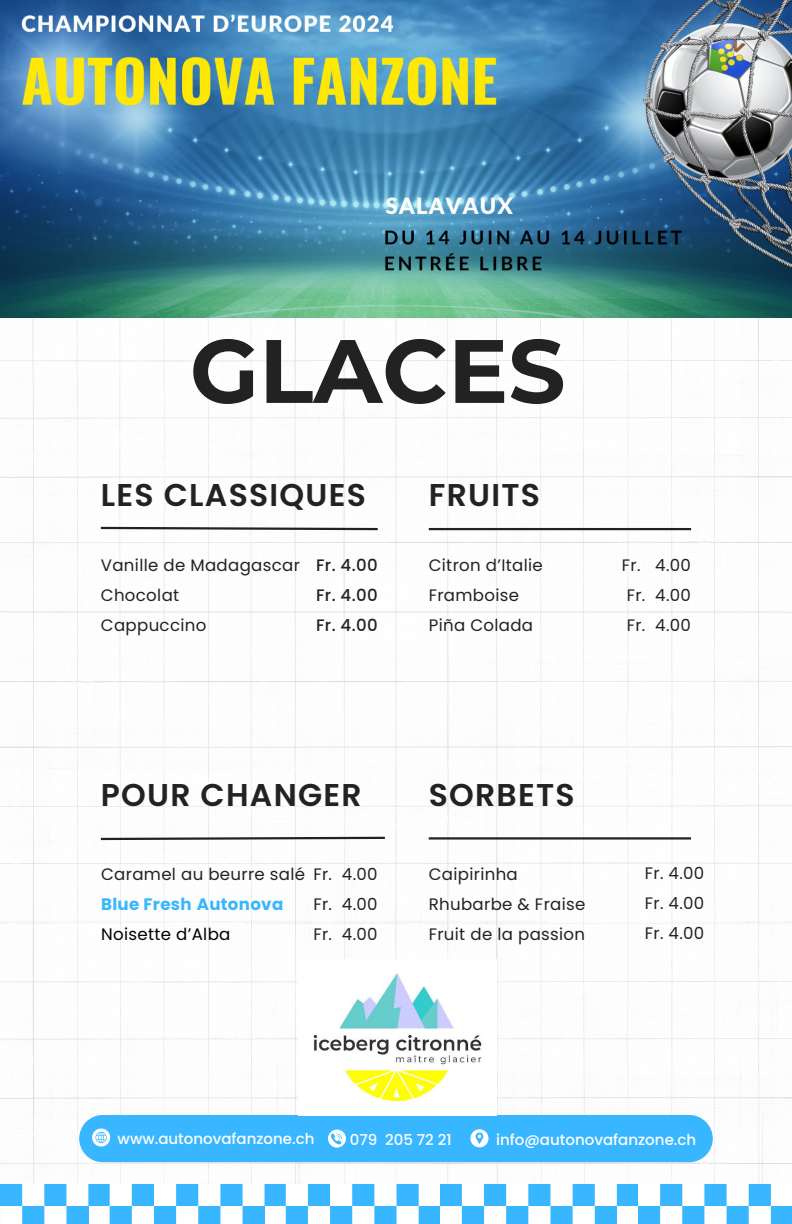
<style>
.page{position:relative;width:792px;height:1224px;background:#fff}
.page>*{position:absolute;margin:0;border:0;box-sizing:border-box;transform-origin:0 0}
.t1{font:700 89.8px "Montserrat";color:#222}
.t2{font:600 31.5px "Poppins";letter-spacing:.04em;color:#222}
.t3{font:16.6px/30px "Poppins";letter-spacing:.02em;color:#222}
.t4{font:500 16.6px/29.7px "Poppins";letter-spacing:.02em;color:#222;text-align:justify}
.t5{font:700 16.6px "Poppins";letter-spacing:.02em;color:#38b6ff}
.t6{font:16.6px "Poppins";letter-spacing:.02em;color:#000}
.t7{font:500 15px "Poppins";color:#fff}
</style>
<div class="page">
<img style="left:0;top:317px;width:792px;height:867px">
<img style="left:0;top:0;width:792px;height:317px">
<svg style="left:99px;top:526px;width:281px;height:5px"></svg>
<hr style="left:429px;top:528px;width:262px;height:2px;background:#222">
<svg style="left:99px;top:836px;width:288px;height:5px"></svg>
<hr style="left:429px;top:837px;width:262px;height:3px;background:#222">
<svg style="left:0;top:1184px;width:792px;height:40px"></svg>
<div style="left:79px;top:1115px;width:634px;height:47px;background:#38b6ff"></div>
<img style="left:299px;top:959px;width:198px;height:156px">
<h1 class="t1" style="left:190px;top:306px;width:377px">GLACES</h1>
<h2 class="t2" style="left:101px;top:477px;width:267px">LES CLASSIQUES</h2>
<p class="t3" style="left:101px;top:551px;width:201px">Vanille de Madagascar<br>Chocolat<br>Cappuccino</p>
<p class="t4" style="left:316px;top:551px;width:63px">Fr. 4.00<br>Fr. 4.00<br>Fr. 4.00</p>
<h2 class="t2" style="left:429px;top:477px;width:113px">FRUITS</h2>
<p class="t3" style="left:429px;top:551px;width:116px">Citron d’Italie<br>Framboise<br>Piña Colada</p>
<p class="t3" style="left:622px;top:551px;width:71px;text-align:justify">Fr. 4.00<br>Fr. 4.00<br>Fr. 4.00</p>
<h2 class="t2" style="left:101px;top:776px;width:262px">POUR CHANGER</h2>
<h2 class="t2" style="left:429px;top:776px;width:147px">SORBETS</h2>
<p class="t3" style="left:101px;top:860px;width:206px">Caramel au beurre salé</p>
<p class="t5" style="left:101px;top:895px;width:184px">Blue Fresh Autonova</p>
<p class="t6" style="left:101px;top:925px;width:131px">Noisette d’Alba</p>
<p class="t3" style="left:313px;top:860px;width:66px;text-align:justify">Fr. 4.00<br>Fr. 4.00<br>Fr. 4.00</p>
<p class="t3" style="left:429px;top:860px;width:158px">Caipirinha<br>Rhubarbe &amp; Fraise<br>Fruit de la passion</p>
<p class="t3" style="left:645px;top:858px;width:61px;text-align:justify">Fr. 4.00<br>Fr. 4.00<br>Fr. 4.00</p>
<p class="t7" style="left:118px;top:1130px;width:198px">www.autonovafanzone.ch</p>
<p class="t7" style="left:350px;top:1131px;width:103px">079 205 72 21</p>
<p class="t7" style="left:496px;top:1131px;width:202px">info@autonovafanzone.ch</p>
</div>
